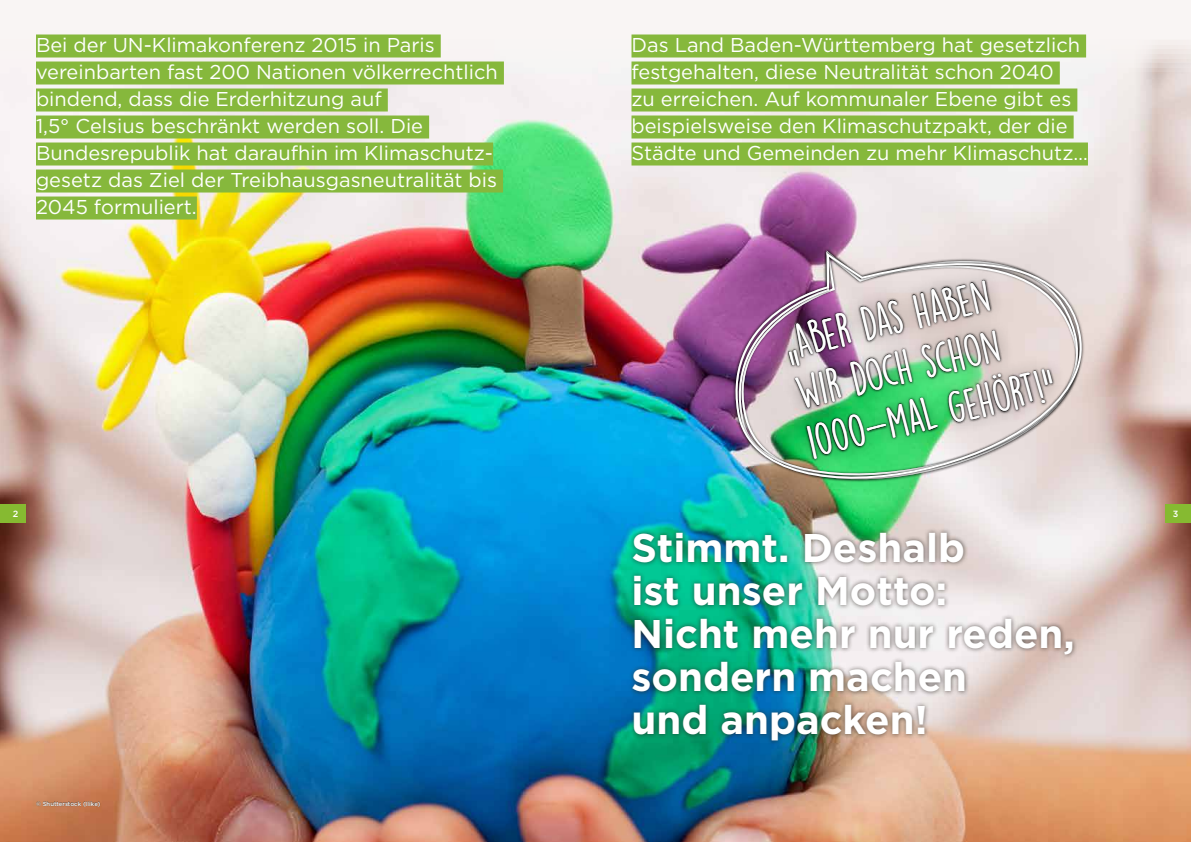
<style>
.page{position:relative;width:1191px;height:842px;background:#f9f5f4}
.page>*{position:absolute;margin:0;border:0;box-sizing:border-box;transform-origin:0 0}
.t1{font:41px/50.9px "DK Lemon Yellow Sun";color:#fff}
.t2{font:700 40px/43px "Gotham";color:#fff}
.t3{font:20px/27px "Gotham";color:#fff}
.t4{font:500 9px "Gotham";color:#fff}
.t5{font:500 6px "Gotham";color:#fff}
</style>
<div class="page">
<img style="left:0;top:40px;width:1191px;height:802px">
<div style="left:36px;top:34px;width:405px;height:24px;background:#86b83c"></div>
<div style="left:36px;top:62px;width:468px;height:22px;background:#86b83c"></div>
<div style="left:36px;top:88px;width:352px;height:24px;background:#86b83c"></div>
<div style="left:36px;top:116px;width:393px;height:22px;background:#86b83c"></div>
<div style="left:36px;top:142px;width:457px;height:24px;background:#86b83c"></div>
<div style="left:36px;top:170px;width:467px;height:22px;background:#86b83c"></div>
<div style="left:36px;top:196px;width:161px;height:24px;background:#86b83c"></div>
<div style="left:627px;top:527px;width:450px;height:219px;background:#27221c;opacity:.75"></div>
<div style="left:631px;top:34px;width:455px;height:24px;background:#86b83c"></div>
<div style="left:631px;top:62px;width:428px;height:22px;background:#86b83c"></div>
<div style="left:631px;top:88px;width:446px;height:24px;background:#86b83c"></div>
<div style="left:631px;top:116px;width:442px;height:22px;background:#86b83c"></div>
<div style="left:631px;top:142px;width:457px;height:24px;background:#86b83c"></div>
<svg style="left:36px;top:801px;width:64px;height:6px"></svg>
<div style="left:0;top:505px;width:26px;height:18px;background:#86ba31"></div>
<div style="left:1165px;top:505px;width:26px;height:18px;background:#86ba31"></div>
<svg style="left:720px;top:211px;width:388px;height:315px"></svg>
<img style="left:720px;top:220px;width:374px;height:320px">
<div style="left:774px;top:267px;width:293px;height:205px;background:#000;opacity:.5"></div>
<p class="t3" style="left:36px;top:31px;width:463px">Bei der UN-Klimakonferenz 2015 in Paris vereinbarten fast 200 Nationen völkerrechtlich bindend, dass die Erderhitzung auf<br>1,5° Celsius beschränkt werden soll. Die Bundesrepublik hat daraufhin im Klimaschutz&shy;gesetz das Ziel der Treibhausgasneutralität bis 2045 formuliert.</p>
<p class="t3" style="left:631px;top:31px;width:458px">Das Land Baden-Württemberg hat gesetzlich festgehalten, diese Neutralität schon 2040<br>zu erreichen. Auf kommunaler Ebene gibt es beispielsweise den Klimaschutzpakt, der die Städte und Gemeinden zu mehr Klimaschutz…</p>
<h1 class="t1" style="left:778px;top:320px;width:254px;rotate:-14deg">„Aber das haben wir doch schon<br>1000-mal gehört!“</h1>
<p class="t4" style="left:13px;top:508px;width:7px">2</p>
<p class="t4" style="left:1172px;top:508px;width:7px">3</p>
<p class="t5" style="left:36px;top:800px;width:66px">© Shutterstock (Ilike)</p>
<h2 class="t2" style="left:631px;top:526px;width:445px">Stimmt. Deshalb<br>ist unser Motto:<br>Nicht mehr nur reden, sondern machen<br>und anpacken!</h2>
</div>
